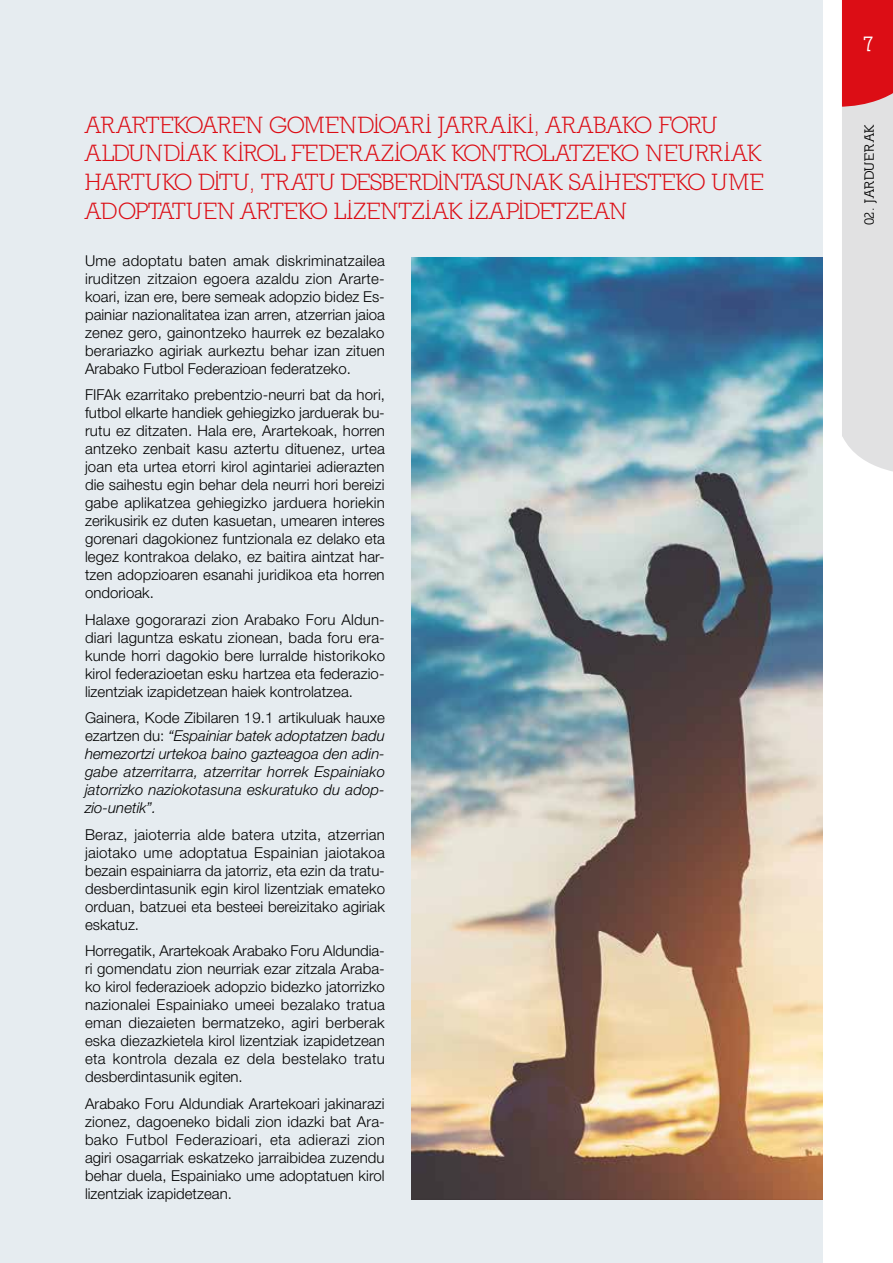
<style>
.page{position:relative;width:893px;height:1263px;background:#fff}
.page>*{position:absolute;margin:0;border:0;box-sizing:border-box;transform-origin:0 0}
._02_LADILLA_02{font:24px/28.8px "Nilland";color:#dc0d15}
.t1{font:700 21px "Nilland";color:#fff}
._00_TEXTO_GENERAL{font:300 15px/18px "Helvetica Neue LT Std";color:#000;text-align:justify}
._00_TEXTO_GENERAL-2{font:italic 300 15px/18px "Helvetica Neue LT Std";letter-spacing:.01em;color:#000;text-align:justify}
.t2{font:700 13.5px "Nilland";letter-spacing:.045em;color:#000}
.s1{font-style:normal}
</style>
<div class="page">
<div style="left:0;top:0;width:823px;height:1263px;background:#e6ecf0"></div>
<svg style="left:842px;top:0;width:51px;height:472px;background:#e0b3b6"></svg>
<img style="left:411px;top:257px;width:412px;height:942px">
<p class="_02_LADILLA_02" style="left:85px;top:110px;width:681px">ARARTEKOAREN GOMENDIOARI JARRAIKI, ARABAKO FORU ALDUNDIAK KIROL FEDERAZIOAK KONTROLATZEKO NEURRIAK HARTUKO DITU, TRATU DESBERDINTASUNAK SAIHESTEKO UME ADOPTATUEN ARTEKO LIZENTZIAK IZAPIDETZEAN</p>
<p class="_00_TEXTO_GENERAL" style="left:85px;top:251px;width:301px">Ume adoptatu baten amak diskriminatzailea iruditzen zitzaion egoera azaldu zion Ararte&shy;koari, izan ere, bere semeak adopzio bidez Es&shy;painiar nazionalitatea izan arren, atzerrian jaioa zenez gero, gainontzeko haurrek ez bezalako berariazko agiriak aurkeztu behar izan zituen Arabako Futbol Federazioan federatzeko.</p>
<p class="_00_TEXTO_GENERAL" style="left:85px;top:386px;width:301px">FIFAk ezarritako prebentzio-neurri bat da hori, futbol elkarte handiek gehiegizko jarduerak bu&shy;rutu ez ditzaten. Hala ere, Arartekoak, horren antzeko zenbait kasu aztertu dituenez, urtea joan eta urtea etorri kirol agintariei adierazten die saihestu egin behar dela neurri hori bereizi gabe aplikatzea gehiegizko jarduera horiekin zerikusirik ez duten kasuetan, umearen interes gorenari dagokionez funtzionala ez delako eta legez kontrakoa delako, ez baitira aintzat har&shy;tzen adopzioaren esanahi juridikoa eta horren ondorioak.</p>
<p class="_00_TEXTO_GENERAL" style="left:85px;top:610px;width:301px">Halaxe gogorarazi zion Arabako Foru Aldun&shy;diari laguntza eskatu zionean, bada foru era&shy;kunde horri dagokio bere lurralde historikoko kirol federazioetan esku hartzea eta federazio&shy;lizentziak izapidetzean haiek kontrolatzea.</p>
<p class="_00_TEXTO_GENERAL-2" style="left:85px;top:709px;width:301px"><span class="s1">Gainera, Kode Zibilaren 19.1 artikuluak hauxe ezartzen du:</span> “Espainiar batek adoptatzen badu hemezortzi urtekoa baino gazteagoa den adin&shy;gabe atzerritarra, atzerritar horrek Espainiako jatorrizko naziokotasuna eskuratuko du adop&shy;zio-unetik”.</p>
<p class="_00_TEXTO_GENERAL" style="left:85px;top:825px;width:301px">Beraz, jaioterria alde batera utzita, atzerrian jaiotako ume adoptatua Espainian jaiotakoa bezain espainiarra da jatorriz, eta ezin da tratu&shy;desberdintasunik egin kirol lizentziak emateko orduan, batzuei eta besteei bereizitako agiriak eskatuz.</p>
<p class="_00_TEXTO_GENERAL" style="left:85px;top:942px;width:301px">Horregatik, Arartekoak Arabako Foru Aldundia&shy;ri gomendatu zion neurriak ezar zitzala Araba&shy;ko kirol federazioek adopzio bidezko jatorrizko nazionalei Espainiako umeei bezalako tratua eman diezaieten bermatzeko, agiri berberak eska diezazkietela kirol lizentziak izapidetzean eta kontrola dezala ez dela bestelako tratu desberdintasunik egiten.</p>
<p class="_00_TEXTO_GENERAL" style="left:85px;top:1094px;width:301px">Arabako Foru Aldundiak Arartekoari jakinarazi zionez, dagoeneko bidali zion idazki bat Ara&shy;bako Futbol Federazioari, eta adierazi zion agiri osagarriak eskatzeko jarraibidea zuzendu behar duela, Espainiako ume adoptatuen kirol lizentziak izapidetzean.</p>
<h2 class="t1" style="left:863px;top:32px;width:13px">7</h2>
<p class="t2" style="left:861px;top:225px;width:102px;rotate:-90deg">02. JARDUERAK</p>
</div>
